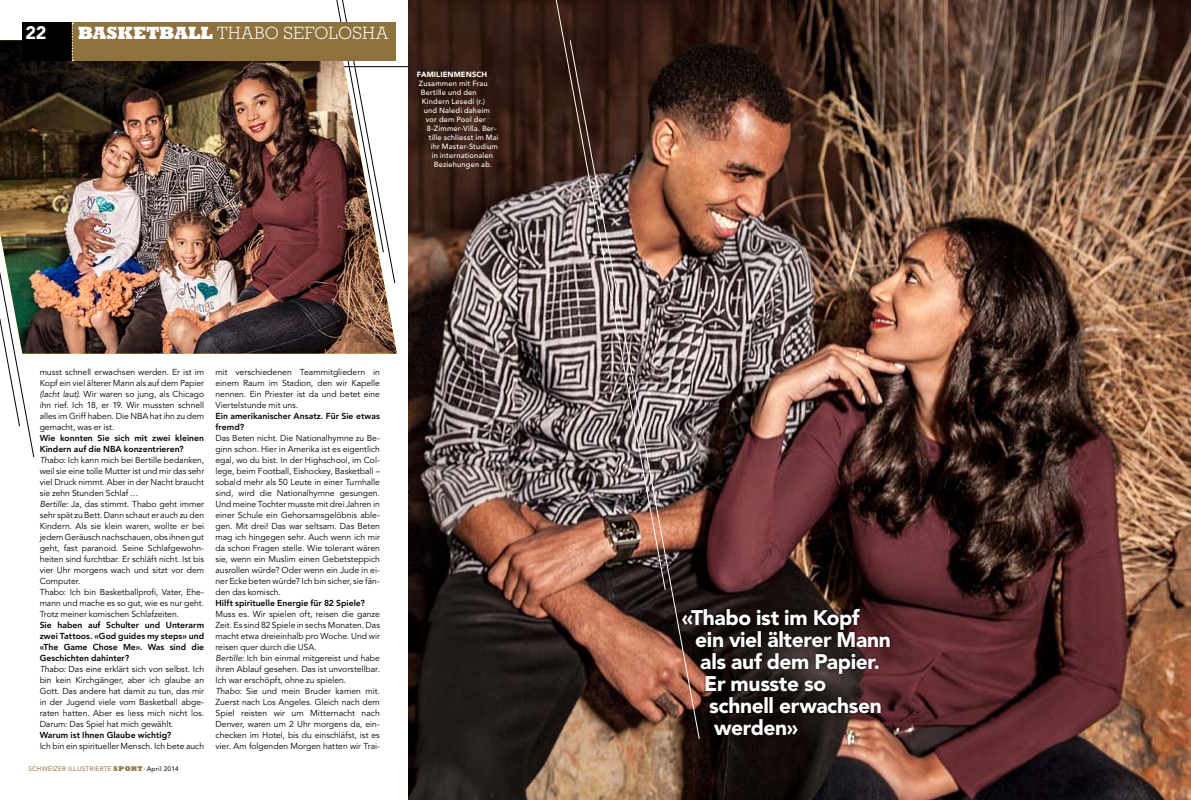
<style>
.page{position:relative;width:1191px;height:800px;background:#fff}
.page>*{position:absolute;margin:0;border:0;box-sizing:border-box;transform-origin:0 0}
._700_Quote_21pt_x10{font:900 21px "Avenir LT Std";letter-spacing:-.015em;color:#fff}
._000___RubTitel_x01{font:300 18px "Rockwell Std";letter-spacing:.02em;color:#fff}
.t1{font:900 18px "Avenir LT Std";color:#fff}
._500_LTxt_x08_goal{font:8.6px/11px "Avenir LT Std";letter-spacing:-.005em;color:#000;text-align:justify}
._510_LTxt_hfett_x08{font:800 8.6px/11px "Avenir LT Std";color:#000}
._800_Legi_x11_goal{font:500 7.5px "Avenir LT Std";letter-spacing:.025em;color:#fff}
._800_Legi_x11_goal-2{font:900 7.5px "Avenir LT Std";letter-spacing:.015em;color:#fff}
.t2{font:6.5px "Avenir LT Std";letter-spacing:.03em;color:#8d723e}
.s1{font-weight:800}
.s2{font-style:italic}
.s3{font-family:"Rockwell Std";font-weight:800;font-size:7px}
.s4{color:#000}
</style>
<div class="page">
<img style="left:408px;top:0;width:783px;height:799px">
<img style="left:34px;top:40px;width:363px;height:313px">
<img style="left:254px;top:0;width:141px;height:283px">
<div style="left:72px;top:23px;width:323px;height:38px;background:#8d723e"></div>
<div style="left:23px;top:23px;width:49px;height:38px;background:#000"></div>
<svg style="left:72px;top:23px;width:1px;height:38px"></svg>
<hr style="left:344px;top:66px;width:64px;height:1px;background:#000">
<img style="left:569px;top:40px;width:131px;height:699px">
<svg style="left:535px;top:0;width:131px;height:590px;background:#705a53"></svg>
<div style="left:680px;top:606px;width:212px;height:131px;background:#000;opacity:.7"></div>
<img style="left:0;top:22px;width:34px;height:435px">
<p class="t1" style="left:26px;top:22px;width:22px">22</p>
<p class="_000___RubTitel_x01" style="left:78px;top:23px;width:312px"><span class="s1">BASKETBALL</span> THABO SEFOLOSHA</p>
<p class="_800_Legi_x11_goal-2" style="left:417px;top:70px;width:72px">FAMILIENMENSCH</p>
<p class="_800_Legi_x11_goal" style="left:419px;top:79px;width:70px">Zusammen mit Frau</p>
<p class="_800_Legi_x11_goal" style="left:421px;top:88px;width:57px">Bertille und den</p>
<p class="_800_Legi_x11_goal" style="left:422px;top:97px;width:64px">Kindern Lesedi (r.)</p>
<p class="_800_Legi_x11_goal" style="left:424px;top:106px;width:68px">und Naledi daheim</p>
<p class="_800_Legi_x11_goal" style="left:426px;top:115px;width:62px">vor dem Pool der</p>
<p class="_800_Legi_x11_goal" style="left:427px;top:124px;width:71px">8-Zimmer-Villa. Ber-</p>
<p class="_800_Legi_x11_goal" style="left:429px;top:133px;width:71px">tille schliesst im Mai</p>
<p class="_800_Legi_x11_goal" style="left:431px;top:142px;width:69px">ihr Master-Studium</p>
<p class="_800_Legi_x11_goal" style="left:432px;top:151px;width:63px">in internationalen</p>
<p class="_800_Legi_x11_goal" style="left:434px;top:160px;width:60px">Beziehungen ab.</p>
<p class="_500_LTxt_x08_goal" style="left:40px;top:366px;width:166px">musst schnell erwachsen werden. Er ist im Kopf ein viel älterer Mann als auf dem Papier <span class="s2">(lacht laut).</span> Wir waren so jung, als Chicago ihn rief. Ich 18, er 19. Wir mussten schnell alles im Griff haben. Die NBA hat ihn zu dem gemacht, was er ist.</p>
<p class="_510_LTxt_hfett_x08" style="left:40px;top:432px;width:166px">Wie konnten Sie sich mit zwei kleinen<br>Kindern auf die NBA konzentrieren?</p>
<p class="_500_LTxt_x08_goal" style="left:40px;top:455px;width:166px"><span class="s2">Thabo:</span> Ich kann mich bei Bertille bedanken, weil sie eine tolle Mutter ist und mir das sehr viel Druck nimmt. Aber in der Nacht braucht sie zehn Stunden Schlaf…</p>
<p class="_500_LTxt_x08_goal" style="left:40px;top:499px;width:166px"><span class="s2">Bertille:</span> Ja, das stimmt. Thabo geht immer sehr spät zu Bett. Dann schaut er auch zu den Kindern. Als sie klein waren, wollte er bei jedem Geräusch nachschauen, obs ihnen gut geht, fast paranoid. Seine Schlafgewohn&shy;heiten sind furchtbar. Er schläft nicht. Ist bis vier Uhr morgens wach und sitzt vor dem Computer.</p>
<p class="_500_LTxt_x08_goal" style="left:40px;top:587px;width:166px">Thabo: Ich bin Basketballprofi, Vater, Ehe&shy;mann und mache es so gut, wie es nur geht.<br>Trotz meiner komischen Schlafzeiten.</p>
<p class="_510_LTxt_hfett_x08" style="left:40px;top:619px;width:166px;text-align:justify">Sie haben auf Schulter und Unterarm zwei Tattoos. «God guides my steps» und «The Game Chose Me». Was sind die Geschichten dahinter?</p>
<p class="_500_LTxt_x08_goal" style="left:40px;top:664px;width:166px"><span class="s2">Thabo:</span> Das eine erklärt sich von selbst. Ich bin kein Kirchgänger, aber ich glaube an Gott. Das andere hat damit zu tun, das mir in der Jugend viele vom Basketball abge&shy;raten hatten. Aber es liess mich nicht los.<br>Darum: Das Spiel hat mich gewählt.</p>
<p class="_510_LTxt_hfett_x08" style="left:40px;top:729px;width:133px">Warum ist Ihnen Glaube wichtig?</p>
<p class="_500_LTxt_x08_goal" style="left:40px;top:741px;width:166px">Ich bin ein spiritueller Mensch. Ich bete auch</p>
<p class="t2" style="left:28px;top:765px;width:152px">SCHWEIZER ILLUSTRIERTE <span class="s3">SPORT</span><span class="s4">· April 2014</span></p>
<p class="_500_LTxt_x08_goal" style="left:215px;top:366px;width:166px">mit verschiedenen Teammitgliedern in einem Raum im Stadion, den wir Kapelle nennen. Ein Priester ist da und betet eine Viertelstunde mit uns.</p>
<p class="_510_LTxt_hfett_x08" style="left:215px;top:410px;width:166px">Ein amerikanischer Ansatz. Für Sie etwas fremd?</p>
<p class="_500_LTxt_x08_goal" style="left:215px;top:433px;width:166px">Das Beten nicht. Die Nationalhymne zu Be&shy;ginn schon. Hier in Amerika ist es eigentlich egal, wo du bist. In der Highschool, im Col&shy;lege, beim Football, Eishockey, Basketball – sobald mehr als 50 Leute in einer Turnhalle sind, wird die Nationalhymne gesungen.<br>Und meine Tochter musste mit drei Jahren in einer Schule ein Gehorsamsgelöbnis able&shy;gen. Mit drei! Das war seltsam. Das Beten mag ich hingegen sehr. Auch wenn ich mir da schon Fragen stelle. Wie tolerant wären sie, wenn ein Muslim einen Gebetsteppich ausrollen würde? Oder wenn ein Jude in ei&shy;ner Ecke beten würde? Ich bin sicher, sie fän&shy;den das komisch.</p>
<p class="_510_LTxt_hfett_x08" style="left:215px;top:597px;width:151px">Hilft spirituelle Energie für 82 Spiele?</p>
<p class="_500_LTxt_x08_goal" style="left:215px;top:609px;width:166px">Muss es. Wir spielen oft, reisen die ganze Zeit. Es sind 82 Spiele in sechs Monaten. Das macht etwa dreieinhalb pro Woche. Und wir reisen quer durch die USA.</p>
<p class="_500_LTxt_x08_goal" style="left:215px;top:653px;width:166px"><span class="s2">Bertille:</span> Ich bin einmal mitgereist und habe ihren Ablauf gesehen. Das ist unvorstellbar.<br>Ich war erschöpft, ohne zu spielen.</p>
<p class="_500_LTxt_x08_goal" style="left:215px;top:686px;width:166px"><span class="s2">Thabo:</span> Sie und mein Bruder kamen mit.<br>Zuerst nach Los Angeles. Gleich nach dem Spiel reisten wir um Mitternacht nach Denver, waren um 2 Uhr morgens da, ein&shy;checken im Hotel, bis du einschläfst, ist es vier. Am folgenden Morgen hatten wir Trai-</p>
<p class="_700_Quote_21pt_x10" style="left:682px;top:604px;width:179px">«Thabo ist im Kopf</p>
<p class="_700_Quote_21pt_x10" style="left:695px;top:626px;width:197px">ein viel älterer Mann</p>
<p class="_700_Quote_21pt_x10" style="left:700px;top:648px;width:181px">als auf dem Papier.</p>
<p class="_700_Quote_21pt_x10" style="left:704px;top:670px;width:123px">Er musste so</p>
<p class="_700_Quote_21pt_x10" style="left:709px;top:692px;width:174px">schnell erwachsen</p>
<p class="_700_Quote_21pt_x10" style="left:714px;top:714px;width:85px">werden»</p>
</div>
